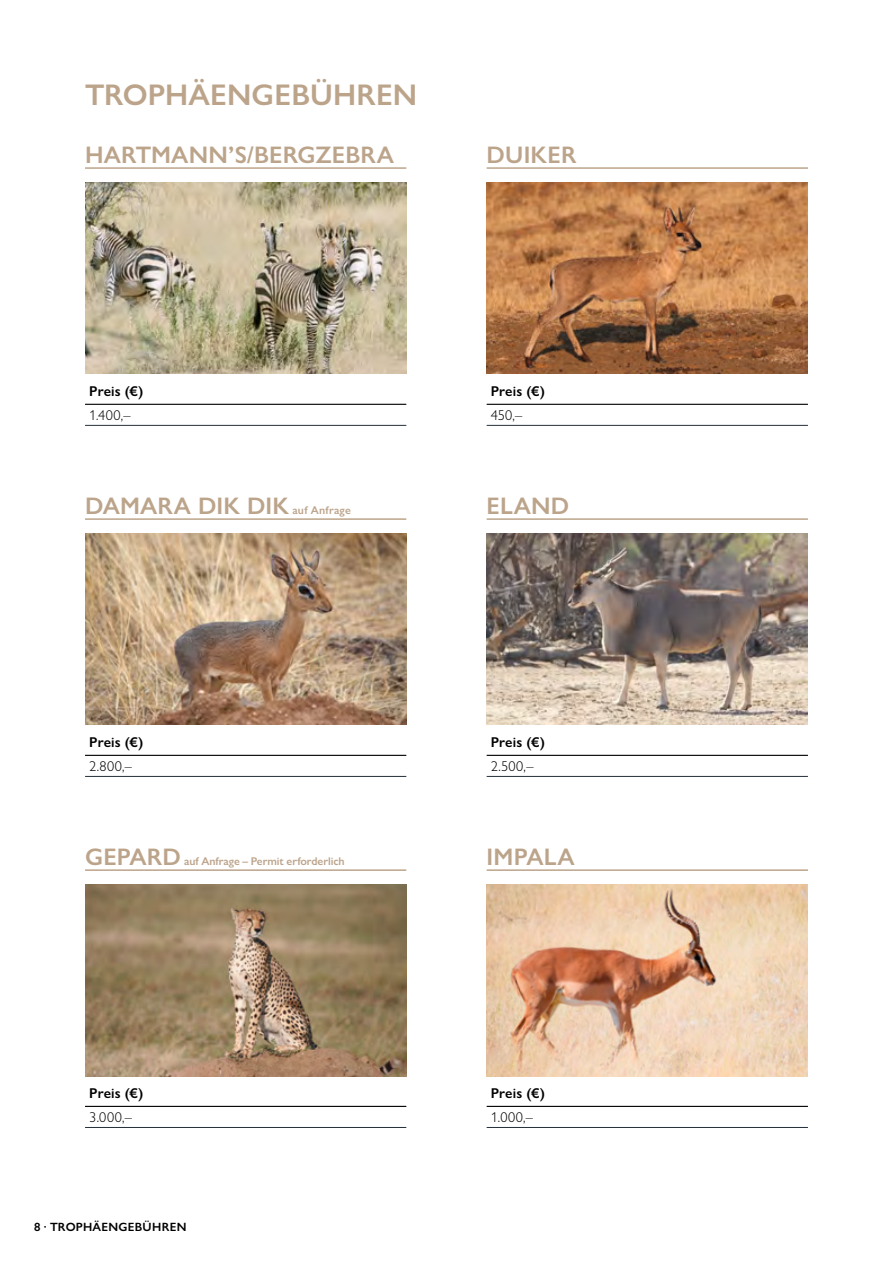
<style>
.page{position:relative;width:893px;height:1263px;background:#fff}
.page>*{position:absolute;margin:0;border:0;box-sizing:border-box;transform-origin:0 0}
.t1{font:600 30px "Gill Sans Nova";letter-spacing:.005em;color:#bca48b}
.t2{font:600 24px "Gill Sans Nova";letter-spacing:.005em;color:#bca48b}
.t3{font:600 14.25px "Gill Sans Nova";letter-spacing:.005em;color:#000}
.t4{font:300 14.25px "Gill Sans Nova";letter-spacing:.04em;color:#000}
.t5{font:600 12px "Gill Sans Nova";letter-spacing:.025em;color:#000}
.t6{font:600 11.25px "Gill Sans Nova";letter-spacing:-.005em;color:#bca48b}
.s1{font-size:11.25px}
.s2{font-size:24px}
</style>
<div class="page">
<img style="left:85px;top:534px;width:321px;height:191px">
<img style="left:85px;top:885px;width:321px;height:191px">
<img style="left:487px;top:183px;width:321px;height:191px">
<img style="left:487px;top:885px;width:321px;height:191px">
<hr style="left:85px;top:404px;width:321px;height:1px;background:#000">
<hr style="left:85px;top:425px;width:321px;height:1px;background:#232f3a">
<hr style="left:85px;top:755px;width:321px;height:1px;background:#000">
<hr style="left:85px;top:776px;width:321px;height:1px;background:#232f3a">
<hr style="left:85px;top:1106px;width:321px;height:1px;background:#000">
<hr style="left:85px;top:1127px;width:321px;height:1px;background:#232f3a">
<hr style="left:487px;top:755px;width:321px;height:1px;background:#000">
<hr style="left:487px;top:776px;width:321px;height:1px;background:#232f3a">
<hr style="left:487px;top:1106px;width:321px;height:1px;background:#000">
<hr style="left:487px;top:1127px;width:321px;height:1px;background:#232f3a">
<hr style="left:487px;top:404px;width:321px;height:1px;background:#000">
<hr style="left:487px;top:425px;width:321px;height:1px;background:#232f3a">
<hr style="left:85px;top:167px;width:321px;height:2px;background:#bca48b">
<hr style="left:85px;top:518px;width:321px;height:2px;background:#bca48b">
<hr style="left:85px;top:869px;width:321px;height:2px;background:#bca48b">
<hr style="left:487px;top:167px;width:321px;height:2px;background:#bca48b">
<hr style="left:487px;top:518px;width:321px;height:2px;background:#bca48b">
<hr style="left:487px;top:869px;width:321px;height:2px;background:#bca48b">
<img style="left:487px;top:534px;width:321px;height:191px">
<img style="left:85px;top:183px;width:321px;height:191px">
<p class="t1" style="left:85px;top:76px;width:334px">TROPHÄENGEBÜHREN</p>
<p class="t2" style="left:85px;top:140px;width:311px">HARTMANN’S/BERGZEBRA</p>
<p class="t2" style="left:487px;top:140px;width:91px">DUIKER</p>
<p class="t3" style="left:89px;top:382px;width:56px">Preis (€)</p>
<p class="t4" style="left:89px;top:406px;width:43px">1.400,–</p>
<p class="t3" style="left:491px;top:382px;width:56px">Preis (€)</p>
<p class="t4" style="left:491px;top:406px;width:33px">450,–</p>
<p class="t2" style="left:85px;top:491px;width:267px">DAMARA DIK DIK <span class="s1">auf Anfrage</span></p>
<p class="t2" style="left:487px;top:491px;width:84px">ELAND</p>
<p class="t3" style="left:89px;top:733px;width:56px">Preis (€)</p>
<p class="t4" style="left:89px;top:757px;width:44px">2.800,–</p>
<p class="t3" style="left:491px;top:733px;width:56px">Preis (€)</p>
<p class="t4" style="left:491px;top:757px;width:44px">2.500,–</p>
<p class="t6" style="left:85px;top:854px;width:261px"><span class="s2">GEPARD</span> auf Anfrage – Permit erforderlich</p>
<p class="t2" style="left:487px;top:842px;width:89px">IMPALA</p>
<p class="t3" style="left:89px;top:1084px;width:56px">Preis (€)</p>
<p class="t4" style="left:89px;top:1108px;width:44px">3.000,–</p>
<p class="t3" style="left:491px;top:1084px;width:56px">Preis (€)</p>
<p class="t4" style="left:491px;top:1108px;width:44px">1.000,–</p>
<p class="t5" style="left:34px;top:1219px;width:26px">8 · Troph</p>
<p class="t5" style="left:93px;top:1219px;width:92px">äengebühren</p>
</div>
